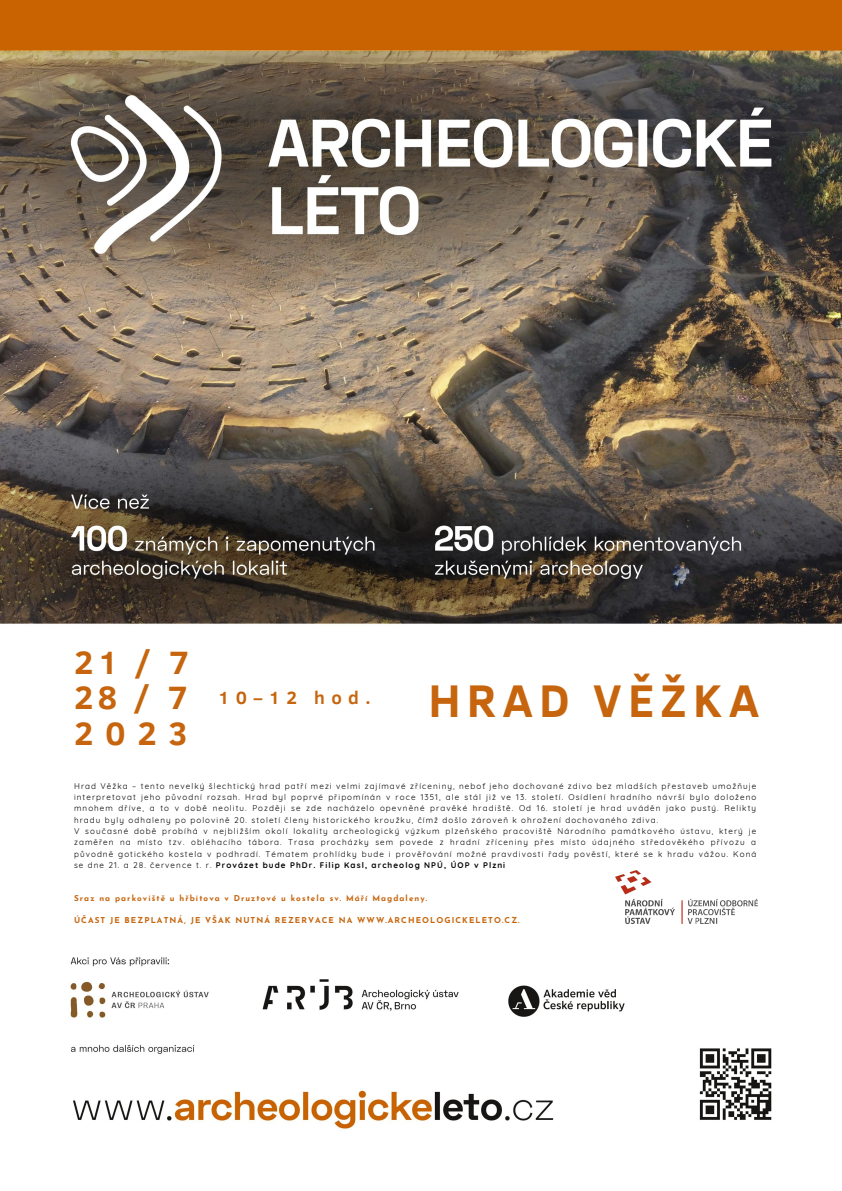
<style>
.page{position:relative;width:842px;height:1191px;background:#fff}
.page>*{position:absolute;margin:0;border:0;box-sizing:border-box;transform-origin:0 0}
.t1{font:700 47px "Clear Sans";letter-spacing:.135em;color:#c6650d}
.t2{font:700 33.1px "Clear Sans";letter-spacing:.35em;color:#c6650d}
.t3{font:700 18.1px "Clear Sans";letter-spacing:.35em;color:#c6650d}
.t4{font:8.1px/11.3px "Quicksand";letter-spacing:.13em;color:#000;text-align:justify}
.t5{font:700 8.1px "Josefin Sans";letter-spacing:.13em;color:#c6650d}
.s1{font-weight:700}
</style>
<div class="page">
<img style="left:0;top:0;width:841px;height:1129px">
<div style="left:42px;top:631px;width:762px;height:303px;background:#fff"></div>
<img style="left:616px;top:870px;width:141px;height:53px">
<p class="t2" style="left:74px;top:638px;width:117px">21/7</p>
<p class="t2" style="left:74px;top:673px;width:116px">28/7</p>
<p class="t2" style="left:74px;top:709px;width:115px">2023</p>
<p class="t4" style="left:74px;top:779px;width:684px">Hrad Věžka – tento nevelký šlechtický hrad patří mezi velmi zajímavé zříceniny, neboť jeho dochované zdivo bez mladších přestaveb umožňuje interpretovat jeho původní rozsah. Hrad byl poprvé připomínán v roce 1351, ale stál již ve 13. století. Osídlení hradního návrší bylo doloženo mnohem dříve, a to v době neolitu. Později se zde nacházelo opevněné pravěké hradiště. Od 16. století je hrad uváděn jako pustý. Relikty hradu byly odhaleny po polovině 20. století členy historického kroužku, čímž došlo zároveň k ohrožení dochovaného zdiva.</p>
<p class="t4" style="left:74px;top:825px;width:684px">V současné době probíhá v nejbližším okolí lokality archeologický výzkum plzeňského pracoviště Národního památkového ústavu, který je zaměřen na místo tzv. obléhacího tábora. Trasa procházky sem povede z hradní zříceniny přes místo údajného středověkého přívozu a původně gotického kostela v podhradí. Tématem prohlídky bude i prověřování možné pravdivosti řady pověstí, které se k hradu vážou. Koná se dne 21. a 28. července t. r. <span class="s1">Provázet bude PhDr. Filip Kasl, archeolog NPÚ, ÚOP v Plzni</span></p>
<p class="t5" style="left:74px;top:894px;width:355px">Sraz na parkoviště u hřbitova v Druztové u kostela sv. Máří Magdaleny.</p>
<p class="t5" style="left:74px;top:917px;width:447px">ÚČAST JE BEZPLATNÁ, JE VŠAK NUTNÁ REZERVACE NA WWW.ARCHEOLOGICKELETO.CZ.</p>
<p class="t1" style="left:428px;top:666px;width:332px">HRAD VĚŽKA</p>
<p class="t3" style="left:218px;top:684px;width:154px">10–12 hod.</p>
</div>
